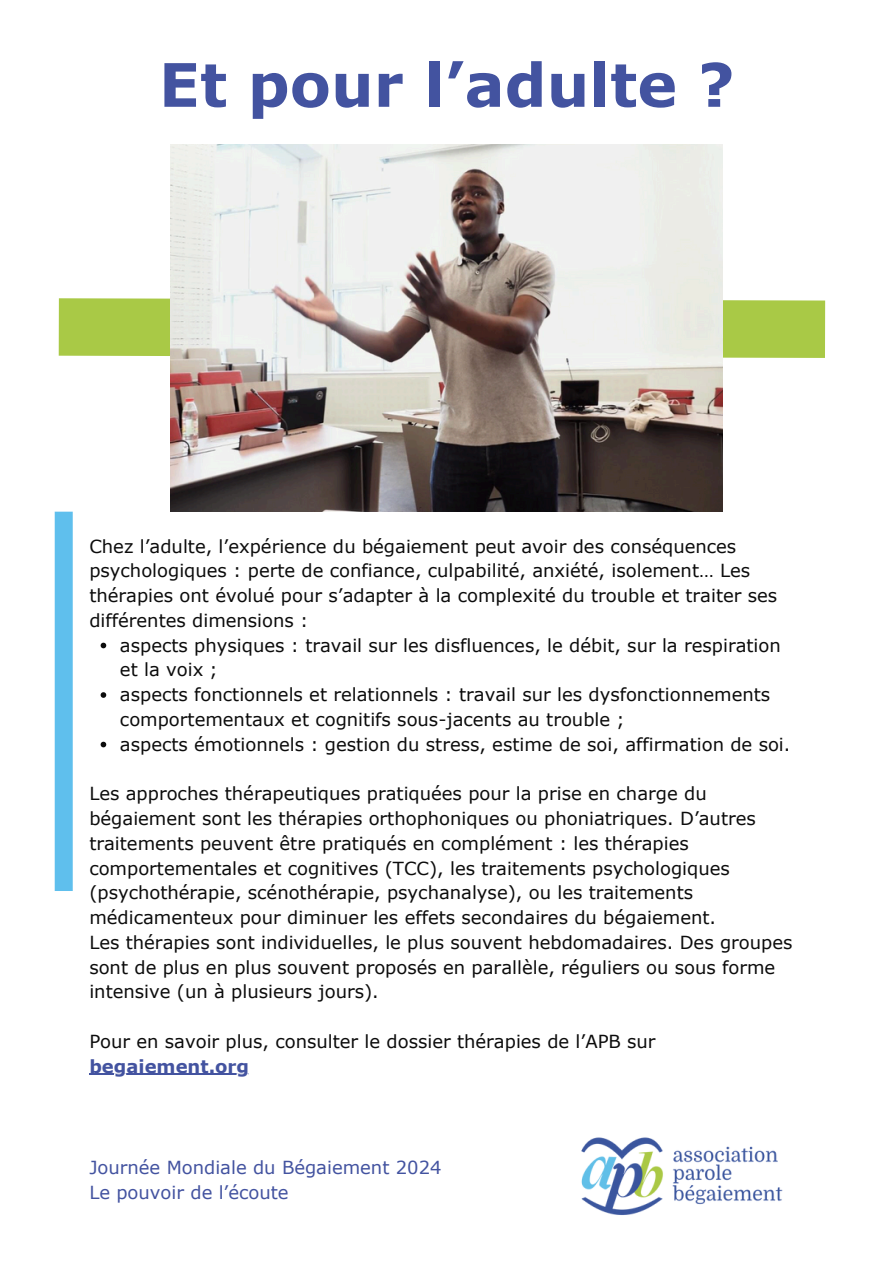
<style>
.page{position:relative;width:894px;height:1264px;background:#fff}
.page>*{position:absolute;margin:0;border:0;box-sizing:border-box;transform-origin:0 0}
.t1{font:700 60px "Verdana";color:#4353a0}
.t2{font:18px/24.8px "Verdana";color:#0c0c0c}
.t3{font:18px/24.8px "Verdana";color:#4353a0}
.t4{font:700 18px "Verdana";color:#4353a0}
</style>
<div class="page">
<img style="left:581px;top:1137px;width:202px;height:78px">
<div style="left:55px;top:511px;width:18px;height:380px;background:#5fbfed"></div>
<svg style="left:58px;top:269px;width:768px;height:118px"></svg>
<img style="left:171px;top:144px;width:551px;height:367px">
<svg style="left:101px;top:642px;width:5px;height:6px"></svg>
<svg style="left:101px;top:692px;width:5px;height:5px"></svg>
<svg style="left:101px;top:741px;width:5px;height:6px"></svg>
<hr style="left:89px;top:1073px;width:160px;height:1px;background:#4353a0">
<p class="t1" style="left:159px;top:46px;width:577px">Et pour l’adulte ?</p>
<p class="t2" style="left:89px;top:533px;width:689px">Chez l’adulte, l’expérience du bégaiement peut avoir des conséquences psychologiques : perte de confiance, culpabilité, anxiété, isolement… Les thérapies ont évolué pour s’adapter à la complexité du trouble et traiter ses différentes dimensions :</p>
<p class="t2" style="left:120px;top:632px;width:662px">aspects physiques : travail sur les disfluences, le débit, sur la respiration et la voix ;</p>
<p class="t2" style="left:120px;top:681px;width:651px">aspects fonctionnels et relationnels : travail sur les dysfonctionnements comportementaux et cognitifs sous-jacents au trouble ;</p>
<p class="t2" style="left:120px;top:731px;width:671px">aspects émotionnels : gestion du stress, estime de soi, affirmation de soi.</p>
<p class="t2" style="left:89px;top:780px;width:667px">Les approches thérapeutiques pratiquées pour la prise en charge du bégaiement sont les thérapies orthophoniques ou phoniatriques. D’autres traitements peuvent être pratiqués en complément : les thérapies comportementales et cognitives (TCC), les traitements psychologiques (psychothérapie, scénothérapie, psychanalyse), ou les traitements médicamenteux pour diminuer les effets secondaires du bégaiement.</p>
<p class="t2" style="left:89px;top:929px;width:704px">Les thérapies sont individuelles, le plus souvent hebdomadaires. Des groupes sont de plus en plus souvent proposés en parallèle, réguliers ou sous forme intensive (un à plusieurs jours).</p>
<p class="t2" style="left:89px;top:1028px;width:567px">Pour en savoir plus, consulter le dossier thérapies de l’APB sur</p>
<p class="t4" style="left:89px;top:1054px;width:161px">begaiement.org</p>
<p class="t3" style="left:89px;top:1154px;width:353px">Journée Mondiale du Bégaiement 2024<br>Le pouvoir de l’écoute</p>
</div>
